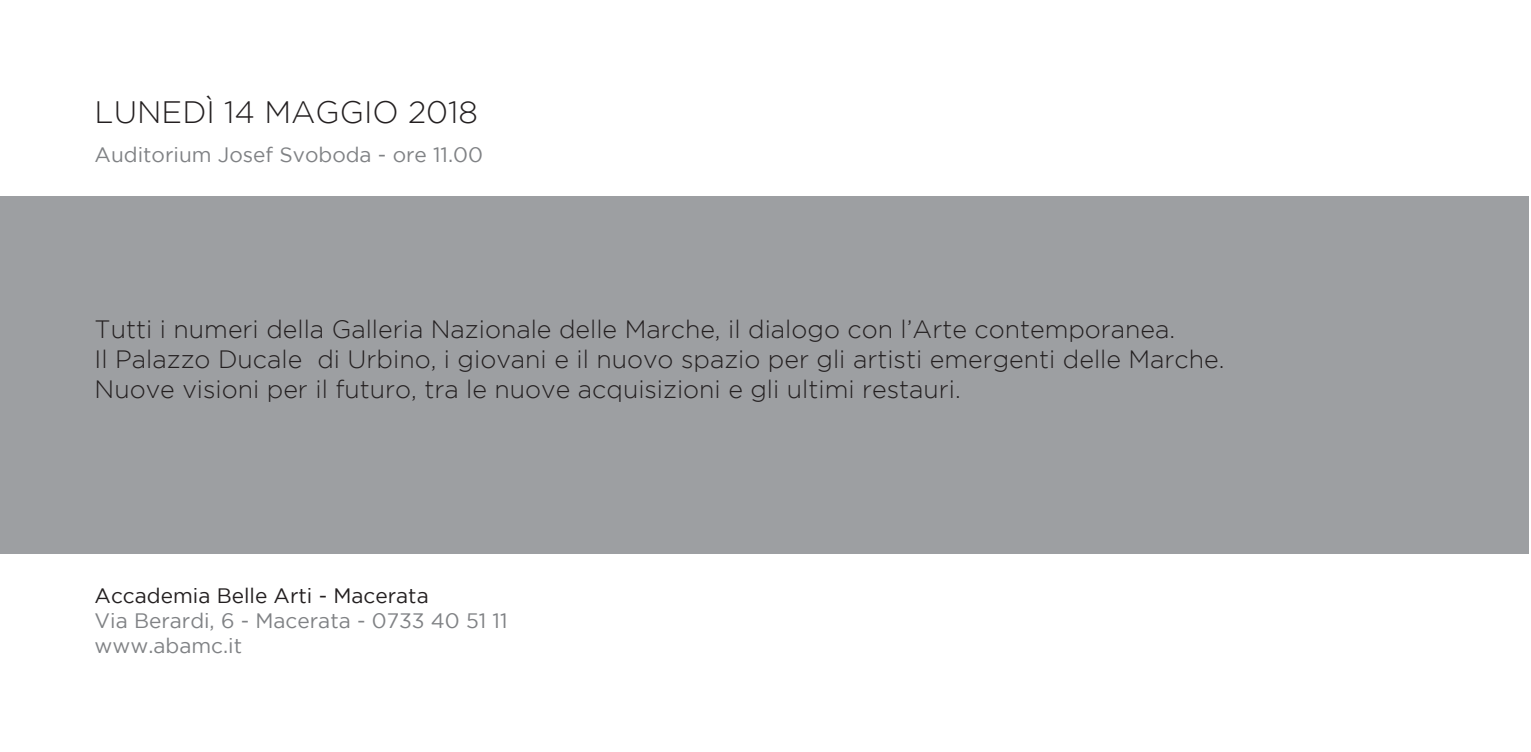
<style>
.page{position:relative;width:1531px;height:752px;background:#fff}
.page>*{position:absolute;margin:0;border:0;box-sizing:border-box;transform-origin:0 0}
.t1{font:300 31px "Gotham";color:#231f20}
.t2{font:300 25px/30px "Gotham";color:#231f20}
.t3{font:20.75px/25px "Gotham";color:#808285}
.t4{font:20.75px "Gotham";color:#231f20}
</style>
<div class="page">
<div style="left:0;top:196px;width:1529px;height:357px;background:#9d9fa2"></div>
<p class="t1" style="left:95px;top:95px;width:385px">LUNEDÌ 14 MAGGIO 2018</p>
<p class="t3" style="left:95px;top:142px;width:390px">Auditorium Josef Svoboda - ore 11.00</p>
<p class="t2" style="left:95px;top:314px;width:1131px">Tutti i numeri della Galleria Nazionale delle Marche, il dialogo con l’Arte contemporanea.<br>Il Palazzo Ducale di Urbino, i giovani e il nuovo spazio per gli artisti emergenti delle Marche.<br>Nuove visioni per il futuro, tra le nuove acquisizioni e gli ultimi restauri.</p>
<p class="t4" style="left:95px;top:584px;width:336px">Accademia Belle Arti - Macerata</p>
<p class="t3" style="left:95px;top:608px;width:414px">Via Berardi, 6 - Macerata - 0733 40 51 11 www.abamc.it</p>
</div>
